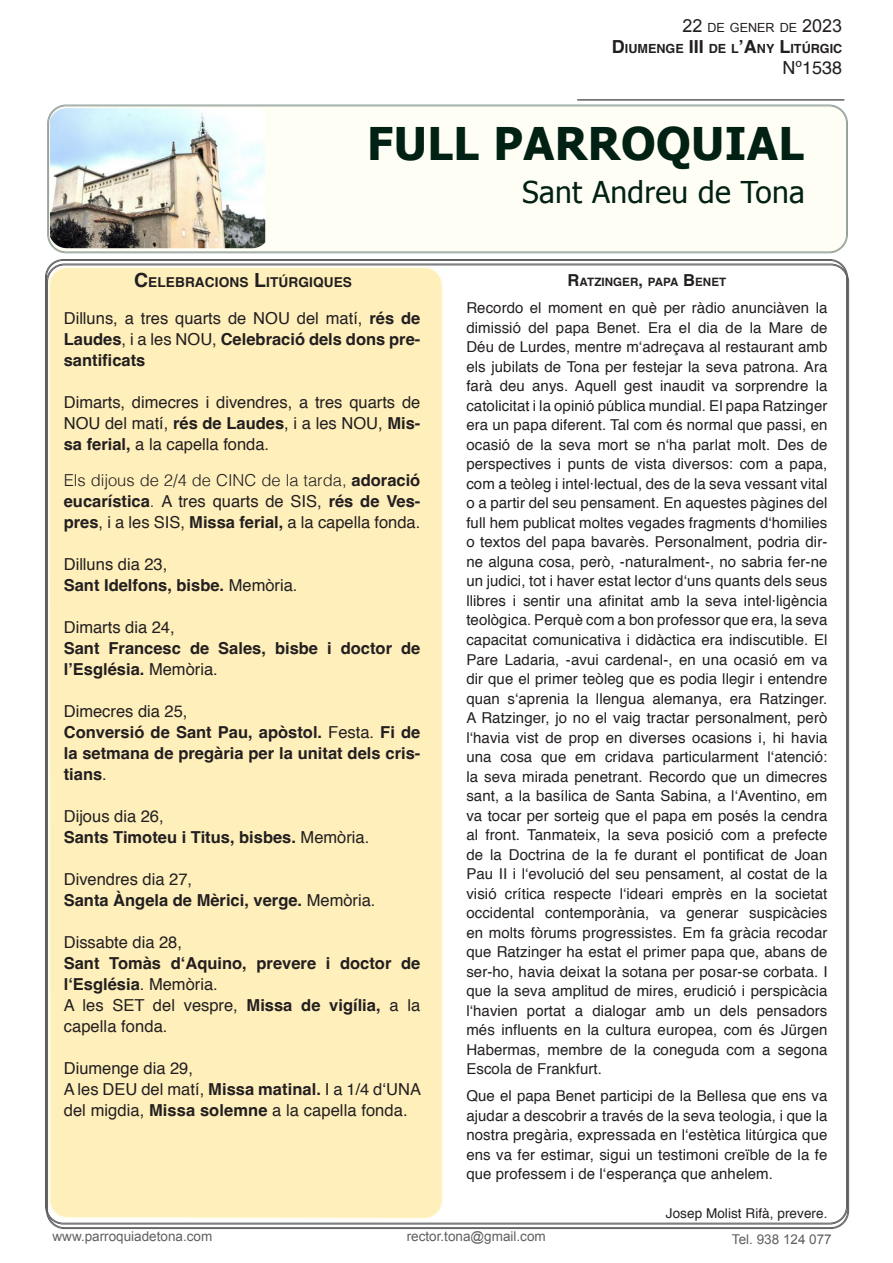
<style>
.page{position:relative;width:893px;height:1263px;background:#fff}
.page>*{position:absolute;margin:0;border:0;box-sizing:border-box;transform-origin:0 0}
.t1{font:700 45px "Tahoma";letter-spacing:.01em;color:#002113}
.t2{font:30px "Tahoma";letter-spacing:.01em;color:#002113}
.Estilo_de_arial_regu{font:18px "Helvetica";color:#231f20}
.t3{font:700 16.5px/21px "Helvetica";color:#231f20;text-align:justify}
.t4{font:16.5px/21px "Helvetica";color:#231f20}
.t5{font:15px/19.5px "Helvetica";letter-spacing:.005em;color:#231f20;text-align:justify}
.t6{font:700 13.65px "Helvetica";letter-spacing:.005em;color:#231f20}
.t7{font:13.5px "Arial";color:#5f5f62}
.t8{font:13.5px "Helvetica";letter-spacing:.005em;color:#231f20}
.Estilo_de_arial_regu-2{font:700 12.6px "Helvetica";color:#231f20}
.Estilo_de_arial_regu-3{font:12.6px "Arial";color:#231f20}
.t9{font:700 11.55px "Helvetica";letter-spacing:.005em;color:#231f20}
.s1{font-size:18px}
.s2{font-size:19.5px}
.s3{font-size:16.5px}
.s4{font-weight:400}
.s5{font-weight:700}
.s6{font-weight:300}
</style>
<div class="page">
<div style="left:48px;top:105px;width:799px;height:147px;background:#fffef5;border-radius:18px"></div>
<svg style="left:48px;top:104px;width:396px;height:1126px;background:#fcefbf"></svg>
<img style="left:50px;top:108px;width:215px;height:140px">
<hr style="left:577px;top:99px;width:267px;height:2px;background:#5f5f62">
<p class="Estilo_de_arial_regu-3" style="left:682px;top:19px;width:161px"><span class="s1">22</span> DE GENER DE <span class="s1">2023</span></p>
<p class="Estilo_de_arial_regu-2" style="left:612px;top:41px;width:232px"><span class="s1">D</span>IUMENGE <span class="s1">III</span> DE L<span class="s1">’A</span>NY <span class="s1">L</span>ITÚRGIC</p>
<p class="Estilo_de_arial_regu" style="left:783px;top:54px;width:61px">Nº1538</p>
<h1 class="t1" style="left:367px;top:112px;width:438px">FULL PARROQUIAL</h1>
<h2 class="t2" style="left:522px;top:172px;width:284px">Sant Andreu de Tona</h2>
<p class="t6" style="left:134px;top:274px;width:219px"><span class="s2">C</span>ELEBRACIONS <span class="s2">L</span>ITÚRGIQUES</p>
<p class="t9" style="left:568px;top:275px;width:160px"><span class="s3">R</span>ATZINGER<span class="s3">,</span> PAPA <span class="s3">B</span> ENET</p>
<p class="t5" style="left:466px;top:299px;width:363px">Recordo el moment en què per ràdio anunciàven la dimissió del papa Benet. Era el dia de la Mare de Déu de Lurdes, mentre m‘adreçava al restaurant amb els jubilats de Tona per festejar la seva patrona. Ara farà deu anys. Aquell gest inaudit va sorprendre la catolicitat i la opinió pública mundial. El papa Ratzinger era un papa diferent. Tal com és normal que passi, en ocasió de la seva mort se n‘ha parlat molt. Des de perspectives i punts de vista diversos: com a papa, com a teòleg i intel·lectual, des de la seva vessant vital o a partir del seu pensament. En aquestes pàgines del full hem publicat moltes vegades fragments d‘homilies o textos del papa bavarès. Personalment, podria dir&shy;ne alguna cosa, però, -naturalment-, no sabria fer-ne un judici, tot i haver estat lector d‘uns quants dels seus llibres i sentir una afinitat amb la seva intel·ligència teològica. Perquè com a bon professor que era, la seva capacitat comunicativa i didàctica era indiscutible. El Pare Ladaria, -avui cardenal-, en una ocasió em va dir que el primer teòleg que es podia llegir i entendre quan s‘aprenia la llengua alemanya, era Ratzinger.<br>A Ratzinger, jo no el vaig tractar personalment, però l‘havia vist de prop en diverses ocasions i, hi havia una cosa que em cridava particularment l‘atenció: la seva mirada penetrant. Recordo que un dimecres sant, a la basílica de Santa Sabina, a l‘Aventino, em va tocar per sorteig que el papa em posés la cendra al front. Tanmateix, la seva posició com a prefecte de la Doctrina de la fe durant el pontificat de Joan Pau II i l‘evolució del seu pensament, al costat de la visió crítica respecte l‘ideari emprès en la societat occidental contemporània, va generar suspicàcies en molts fòrums progressistes. Em fa gràcia recodar que Ratzinger ha estat el primer papa que, abans de ser-ho, havia deixat la sotana per posar-se corbata. I que la seva amplitud de mires, erudició i perspicàcia l‘havien portat a dialogar amb un dels pensadors més influents en la cultura europea, com és Jürgen Habermas, membre de la coneguda com a segona Escola de Frankfurt.</p>
<p class="t5" style="left:466px;top:1086px;width:363px">Que el papa Benet participi de la Bellesa que ens va ajudar a descobrir a través de la seva teologia, i que la nostra pregària, expressada en l‘estètica litúrgica que ens va fer estimar, sigui un testimoni creïble de la fe que professem i de l‘esperança que anhelem.</p>
<p class="t8" style="left:666px;top:1203px;width:163px">Josep Molist Rifà, prevere.</p>
<p class="t3" style="left:64px;top:310px;width:358px"><span class="s4">Dilluns, a tres quarts de NOU del matí,</span> rés de Laudes<span class="s4">, i a les NOU,</span> Celebració dels dons pre&shy;santificats</p>
<p class="t4" style="left:64px;top:393px;width:358px;text-align:justify">Dimarts, dimecres i divendres, a tres quarts de NOU del matí, <span class="s5">rés de Laudes</span>, i a les NOU, <span class="s5">Mis&shy;sa ferial,</span> a la capella fonda.</p>
<p class="t3" style="left:64px;top:472px;width:358px"><span class="s6">Els dijous de 2/4 de CINC de la tarda,</span> adoració eucarística<span class="s6">.</span> <span class="s4">A tres quarts de SIS,</span> rés de Ves&shy;pres<span class="s4">, i a les SIS,</span> Missa ferial, <span class="s4">a la capella fonda.</span></p>
<p class="t4" style="left:64px;top:555px;width:105px">Dilluns dia 23,</p>
<p class="t3" style="left:64px;top:577px;width:235px">Sant Idelfons, bisbe. <span class="s4">Memòria.</span></p>
<p class="t4" style="left:64px;top:618px;width:112px">Dimarts dia 24,</p>
<p class="t3" style="left:64px;top:640px;width:358px">Sant Francesc de Sales, bisbe i doctor de l’Església. <span class="s4">Memòria.</span></p>
<p class="t4" style="left:64px;top:702px;width:125px">Dimecres dia 25,</p>
<p class="t3" style="left:64px;top:724px;width:358px">Conversió de Sant Pau, apòstol. <span class="s4">Festa.</span> Fi de la setmana de pregària per la unitat dels cris&shy;tians<span class="s4">.</span></p>
<p class="t4" style="left:64px;top:807px;width:101px">Dijous dia 26,</p>
<p class="t3" style="left:64px;top:829px;width:307px">Sants Timoteu i Titus, bisbes. <span class="s4">Memòria.</span></p>
<p class="t4" style="left:64px;top:870px;width:130px">Divendres dia 27,</p>
<p class="t3" style="left:64px;top:892px;width:313px">Santa Àngela de Mèrici, verge. <span class="s4">Memòria.</span></p>
<p class="t4" style="left:64px;top:933px;width:120px">Dissabte dia 28,</p>
<p class="t3" style="left:64px;top:955px;width:358px">Sant Tomàs d‘Aquino, prevere i doctor de l‘Església<span class="s4">. Memòria.</span></p>
<p class="t4" style="left:64px;top:996px;width:358px">A les SET del vespre, <span class="s5">Missa de vigília,</span> a la capella fonda.</p>
<p class="t4" style="left:64px;top:1059px;width:131px">Diumenge dia 29,</p>
<p class="t4" style="left:64px;top:1080px;width:359px">A les DEU del matí, <span class="s5">Missa matinal.</span> I a 1/4 d‘UNA del migdia, <span class="s5">Missa solemne</span> a la capella fonda.</p>
<p class="t7" style="left:53px;top:1228px;width:161px">www.parroquiadetona.com</p>
<p class="t7" style="left:407px;top:1228px;width:140px">rector.tona@gmail.com</p>
<p class="t7" style="left:732px;top:1230px;width:101px">Tel. 938 124 077</p>
</div>
